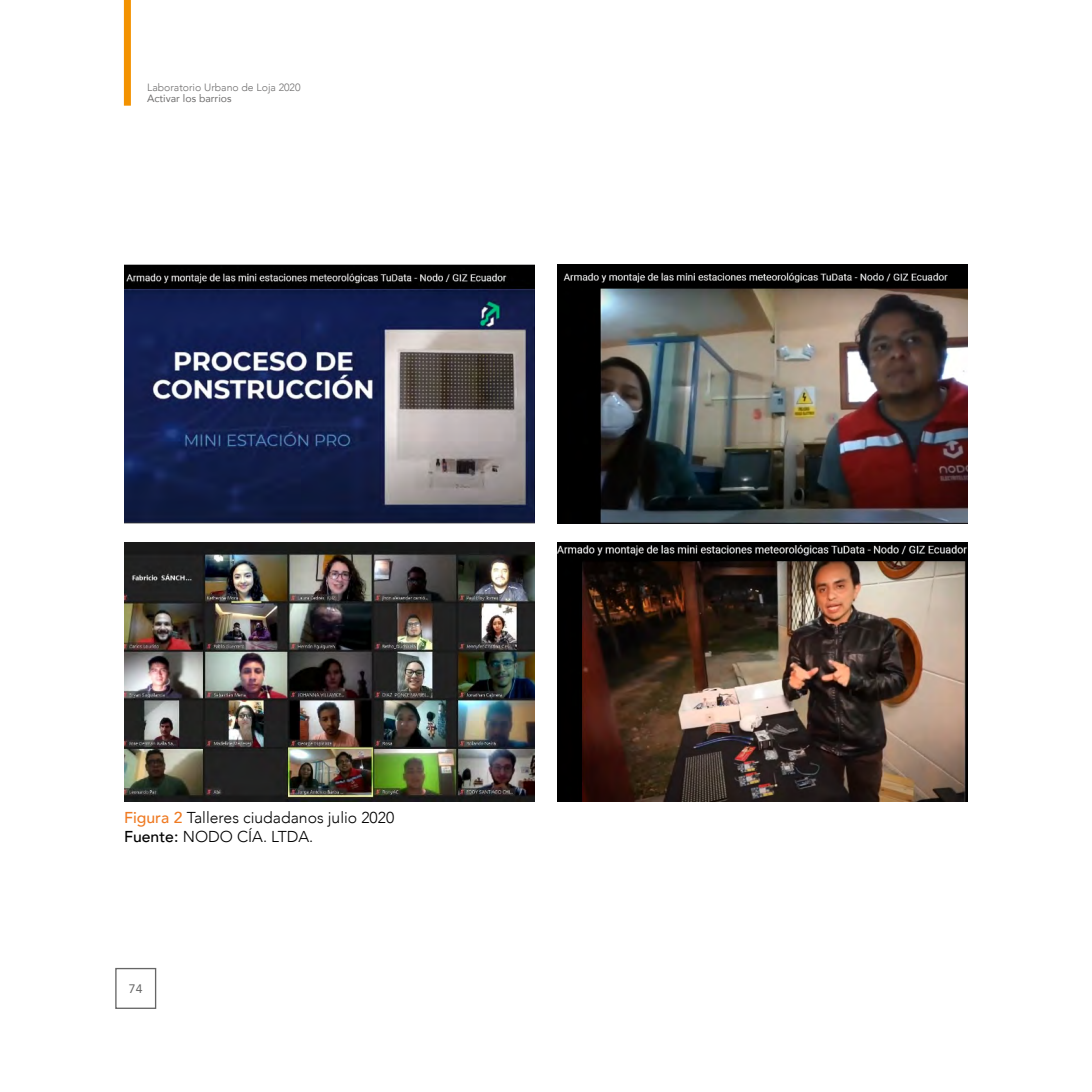
<style>
.page{position:relative;width:1092px;height:1092px;background:#fff}
.page>*{position:absolute;margin:0;border:0;box-sizing:border-box;transform-origin:0 0}
.t1{font:300 15.75px/18.9px "Avenir";color:#000}
.t2{font:12.25px "Avenir LT Std";color:#666}
.t3{font:300 10.5px "Avenir";color:#706f6f}
.t4{font:10.5px "Avenir";color:#706f6f}
.s1{font-weight:500;color:#ef7a22}
.s2{font-weight:500}
</style>
<div class="page">
<div style="left:124px;top:0;width:7px;height:106px;background:#f39200"></div>
<div style="left:115px;top:967px;width:41px;height:41px;border:1px solid #666"></div>
<img style="left:124px;top:264px;width:411px;height:259px">
<img style="left:557px;top:264px;width:410px;height:259px">
<img style="left:124px;top:542px;width:411px;height:259px">
<img style="left:557px;top:542px;width:410px;height:259px">
<p class="t3" style="left:147px;top:81px;width:155px">Laboratorio Urbano de Loja 2020</p>
<p class="t4" style="left:147px;top:90px;width:86px">Activar los barrios</p>
<p class="t1" style="left:124px;top:808px;width:271px"><span class="s1">Figura 2</span> Talleres ciudadanos julio 2020<br><span class="s2">Fuente:</span> NODO CÍA. LTDA.</p>
<p class="t2" style="left:129px;top:981px;width:15px">74</p>
</div>
